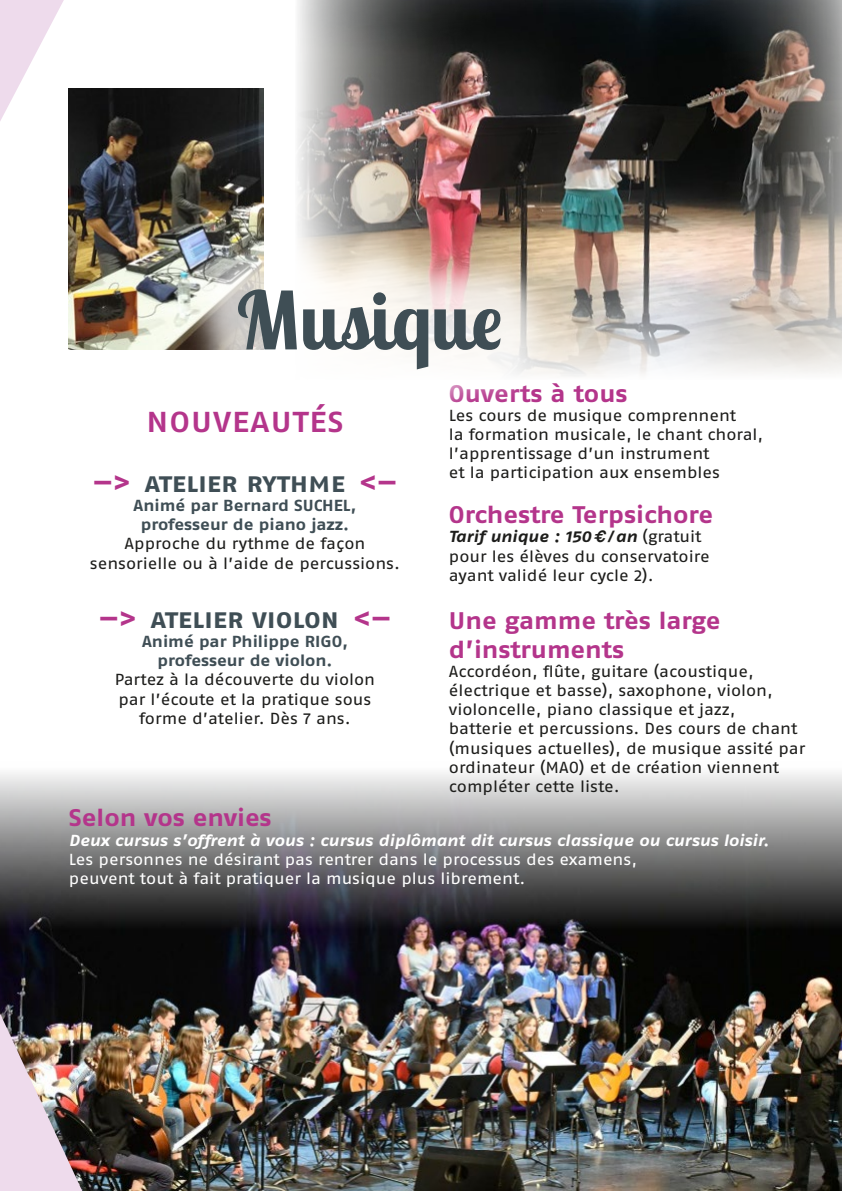
<style>
.page{position:relative;width:842px;height:1191px;background:#fff}
.page>*{position:absolute;margin:0;border:0;box-sizing:border-box;transform-origin:0 0}
.t1{font:700 80px "Lobster Two";color:#3f4e55}
.t2{font:36px "Fago No Medium LFSC";color:#b4358b}
.t3{font:28px "Fago No Tf Bold Caps";letter-spacing:-.01em;color:#3f4e55}
.t4{font:700 24px/28.8px "Fago Ex Lf";letter-spacing:-.005em;color:#b4358b}
.t5{font:16px/19.2px "Fago Ex Lf";color:#1d1d1b}
.t6{font:16px/19.2px "Fago Ex Lf";color:#fff}
.t7{font:700 16px/19.2px "Fago Ex Lf";color:#3f4e55;text-align:center}
.t8{font:italic 700 16px "Fago Ex Lf";color:#fff}
.s1{color:#b4358b}
.s2{font-weight:700;font-style:italic}
.s3{font-family:"Helvetica";font-weight:700;font-style:italic}
</style>
<div class="page">
<img style="left:297px;top:0;width:545px;height:377px">
<img style="left:82px;top:773px;width:760px;height:418px">
<svg style="left:0;top:0;width:82px;height:1191px"></svg>
<img style="left:69px;top:89px;width:195px;height:260px">
<div style="left:179px;top:231px;width:380px;height:196px;background:#fff;opacity:.75"></div>
<h1 class="t1" style="left:236px;top:269px;width:268px">Musique</h1>
<h2 class="t2" style="left:146px;top:398px;width:200px">nouveautés</h2>
<h3 class="t3" style="left:92px;top:465px;width:306px"><span class="s1">—&gt;</span> atelier rythme <span class="s1">&lt;—</span></h3>
<p class="t7" style="left:134px;top:495px;width:224px">Animé par Bernard SUCHEL, professeur de piano jazz.</p>
<p class="t5" style="left:90px;top:534px;width:312px;text-align:center">Approche du rythme de façon sensorielle ou à l’aide de percussions.</p>
<h3 class="t3" style="left:99px;top:601px;width:294px"><span class="s1">—&gt;</span> atelier violon <span class="s1">&lt;—</span></h3>
<p class="t7" style="left:142px;top:631px;width:207px">Animé par Philippe RIGO, professeur de violon.</p>
<p class="t5" style="left:115px;top:670px;width:262px;text-align:center">Partez à la découverte du violon par l’écoute et la pratique sous forme d’atelier. Dès 7 ans.</p>
<h3 class="t4" style="left:449px;top:378px;width:180px">Ouverts à tous</h3>
<p class="t5" style="left:449px;top:405px;width:316px">Les cours de musique comprennent<br>la formation musicale, le chant choral, l’apprentissage d’un instrument<br>et la participation aux ensembles</p>
<h3 class="t4" style="left:449px;top:500px;width:266px">Orchestre Terpsichore</h3>
<p class="t5" style="left:449px;top:527px;width:262px"><span class="s2">Tarif unique : 150</span><span class="s3">€</span><span class="s2">/an</span> (gratuit pour les élèves du conservatoire ayant validé leur cycle 2).</p>
<h3 class="t4" style="left:449px;top:605px;width:273px">Une gamme très large d’instruments</h3>
<p class="t5" style="left:449px;top:661px;width:358px">Accordéon, flûte, guitare (acoustique, électrique et basse), saxophone, violon, violoncelle, piano classique et jazz,<br>batterie et percussions. Des cours de chant (musiques actuelles), de musique assité par ordinateur (MAO) et de création viennent compléter cette liste.</p>
<h3 class="t4" style="left:69px;top:803px;width:204px">Selon vos envies</h3>
<p class="t8" style="left:69px;top:830px;width:701px">Deux cursus s’offrent à vous : cursus diplômant dit cursus classique ou cursus loisir.</p>
<p class="t6" style="left:69px;top:849px;width:570px">Les personnes ne désirant pas rentrer dans le processus des examens, peuvent tout à fait pratiquer la musique plus librement.</p>
</div>
